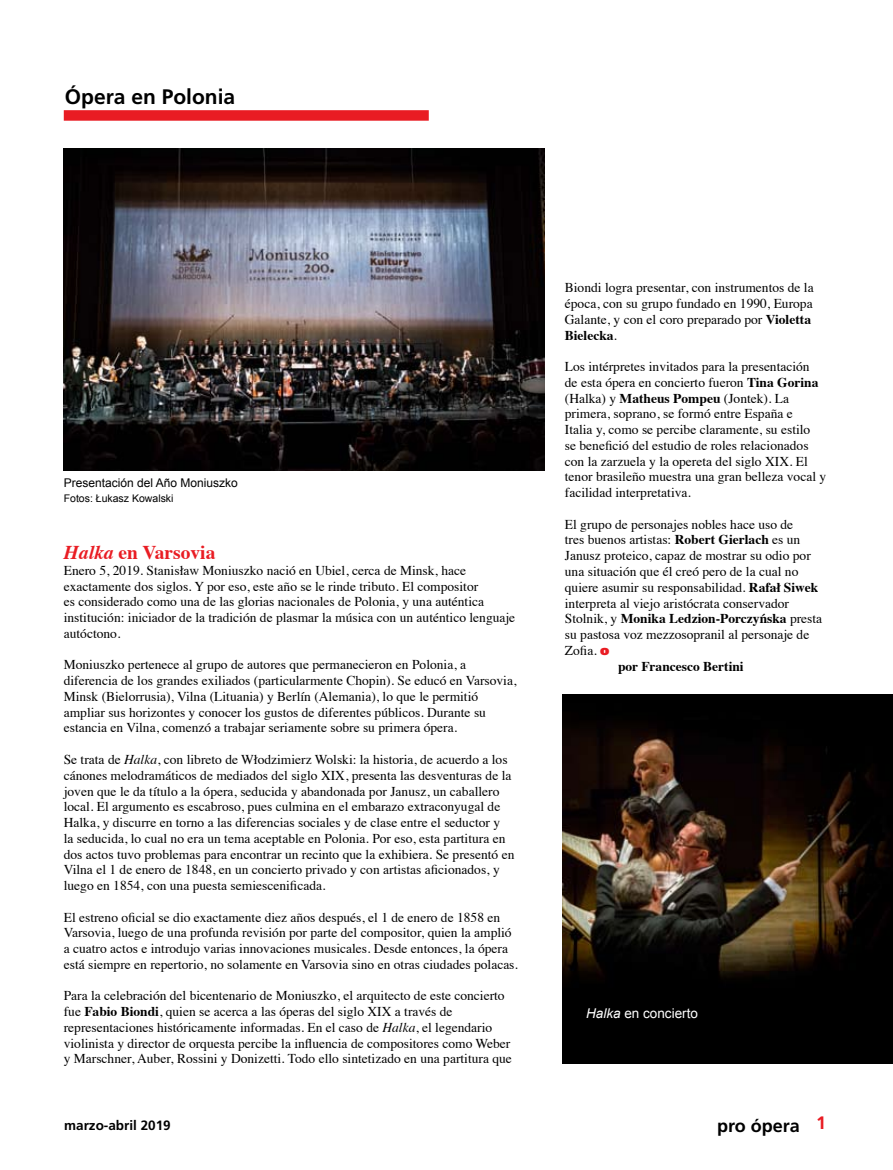
<style>
.page{position:relative;width:893px;height:1170px;background:#fff}
.page>*{position:absolute;margin:0;border:0;box-sizing:border-box;transform-origin:0 0}
.t1{font:700 21px "Frutiger";color:#000}
.t2{font:700 19.5px "Times";color:#e91c23}
.t3{font:700 18px "Frutiger";color:#000}
.t4{font:13.5px/15.8px "Times";color:#000}
.t5{font:700 13.5px "Times";color:#000}
.t6{font:13.5px "Arial";color:#fff}
.t7{font:700 13.5px "Frutiger";color:#000}
.t8{font:12px "Arial";color:#000}
.t9{font:10.5px "Arial";color:#000}
.s1{font-style:italic}
.s2{font-weight:700}
.s3{font-weight:400}
.s4{font-family:"Frutiger";font-weight:900;color:#e91c23}
</style>
<div class="page">
<img style="left:63px;top:149px;width:482px;height:321px">
<div style="left:64px;top:110px;width:365px;height:11px;background:#e91c23"></div>
<img style="left:562px;top:694px;width:331px;height:369px">
<h1 class="t1" style="left:65px;top:84px;width:172px">Ópera en Polonia</h1>
<p class="t8" style="left:64px;top:475px;width:176px">Presentación del Año Moniuszko</p>
<p class="t9" style="left:64px;top:491px;width:111px">Fotos: Łukasz Kowalski</p>
<h2 class="t2" style="left:64px;top:534px;width:153px"><span class="s1">Halka</span> en Varsovia</h2>
<p class="t4" style="left:64px;top:561px;width:453px">Enero 5, 2019. Stanisław Moniuszko nació en Ubiel, cerca de Minsk, hace exactamente dos siglos. Y por eso, este año se le rinde tributo. El compositor<br>es considerado como una de las glorias nacionales de Polonia, y una auténtica institución: iniciador de la tradición de plasmar la música con un auténtico lenguaje autóctono.</p>
<p class="t4" style="left:64px;top:655px;width:454px">Moniuszko pertenece al grupo de autores que permanecieron en Polonia, a diferencia de los grandes exiliados (particularmente Chopin). Se educó en Varsovia, Minsk (Bielorrusia), Vilna (Lituania) y Berlín (Alemania), lo que le permitió ampliar sus horizontes y conocer los gustos de diferentes públicos. Durante su estancia en Vilna, comenzó a trabajar seriamente sobre su primera ópera.</p>
<p class="t4" style="left:64px;top:750px;width:452px">Se trata de <span class="s1">Halka</span>, con libreto de Włodzimierz Wolski: la historia, de acuerdo a los cánones melodramáticos de mediados del siglo XIX, presenta las desventuras de la joven que le da título a la ópera, seducida y abandonada por Janusz, un caballero local. El argumento es escabroso, pues culmina en el embarazo extraconyugal de Halka, y discurre en torno a las diferencias sociales y de clase entre el seductor y<br>la seducida, lo cual no era un tema aceptable en Polonia. Por eso, esta partitura en dos actos tuvo problemas para encontrar un recinto que la exhibiera. Se presentó en Vilna el 1 de enero de 1848, en un concierto privado y con artistas aficionados, y luego en 1854, con una puesta semiescenificada.</p>
<p class="t4" style="left:64px;top:907px;width:456px">El estreno oficial se dio exactamente diez años después, el 1 de enero de 1858 en Varsovia, luego de una profunda revisión por parte del compositor, quien la amplió a cuatro actos e introdujo varias innovaciones musicales. Desde entonces, la ópera está siempre en repertorio, no solamente en Varsovia sino en otras ciudades polacas.</p>
<p class="t4" style="left:64px;top:986px;width:450px">Para la celebración del bicentenario de Moniuszko, el arquitecto de este concierto fue <span class="s2">Fabio Biondi</span>, quien se acerca a las óperas del siglo XIX a través de representaciones históricamente informadas. En el caso de <span class="s1">Halka</span>, el legendario violinista y director de orquesta percibe la influencia de compositores como Weber y Marschner, Auber, Rossini y Donizetti. Todo ello sintetizado en una partitura que</p>
<p class="t4" style="left:565px;top:279px;width:250px">Biondi logra presentar, con instrumentos de la época, con su grupo fundado en 1990, Europa Galante, y con el coro preparado por <span class="s2">Violetta Bielecka</span>.</p>
<p class="t4" style="left:565px;top:357px;width:263px">Los intérpretes invitados para la presentación<br>de esta ópera en concierto fueron <span class="s2">Tina Gorina </span>(Halka) y <span class="s2">Matheus Pompeu</span> (Jontek). La primera, soprano, se formó entre España e<br>Italia y, como se percibe claramente, su estilo<br>se benefició del estudio de roles relacionados con la zarzuela y la opereta del siglo XIX. El tenor brasileño muestra una gran belleza vocal y facilidad interpretativa.</p>
<p class="t4" style="left:565px;top:515px;width:230px">El grupo de personajes nobles hace uso de</p>
<p class="t4" style="left:565px;top:531px;width:237px">tres buenos artistas: <span class="s2">Robert Gierlach</span> es un</p>
<p class="t4" style="left:565px;top:546px;width:247px">Janusz proteico, capaz de mostrar su odio por</p>
<p class="t4" style="left:565px;top:562px;width:235px">una situación que él creó pero de la cual no</p>
<p class="t4" style="left:565px;top:578px;width:255px">quiere asumir su responsabilidad. <span class="s2">Rafał Siwek</span></p>
<p class="t4" style="left:565px;top:594px;width:226px">interpreta al viejo aristócrata conservador</p>
<p class="t5" style="left:565px;top:605px;width:259px"><span class="s3">Stolnik, y</span> Monika Ledzion-Porczyńska <span class="s3">presta</span></p>
<p class="t4" style="left:565px;top:625px;width:246px">su pastosa voz mezzosopranil al personaje de</p>
<p class="t4" style="left:565px;top:641px;width:46px">Zofia. <span class="s4">o</span></p>
<p class="t5" style="left:618px;top:653px;width:127px">por Francesco Bertini</p>
<p class="t6" style="left:586px;top:1004px;width:113px"><span class="s1">Halka</span> en concierto</p>
<p class="t7" style="left:64px;top:1117px;width:108px">marzo-abril 201 9</p>
<h3 class="t3" style="left:717px;top:1114px;width:84px">pro ópera</h3>
</div>
